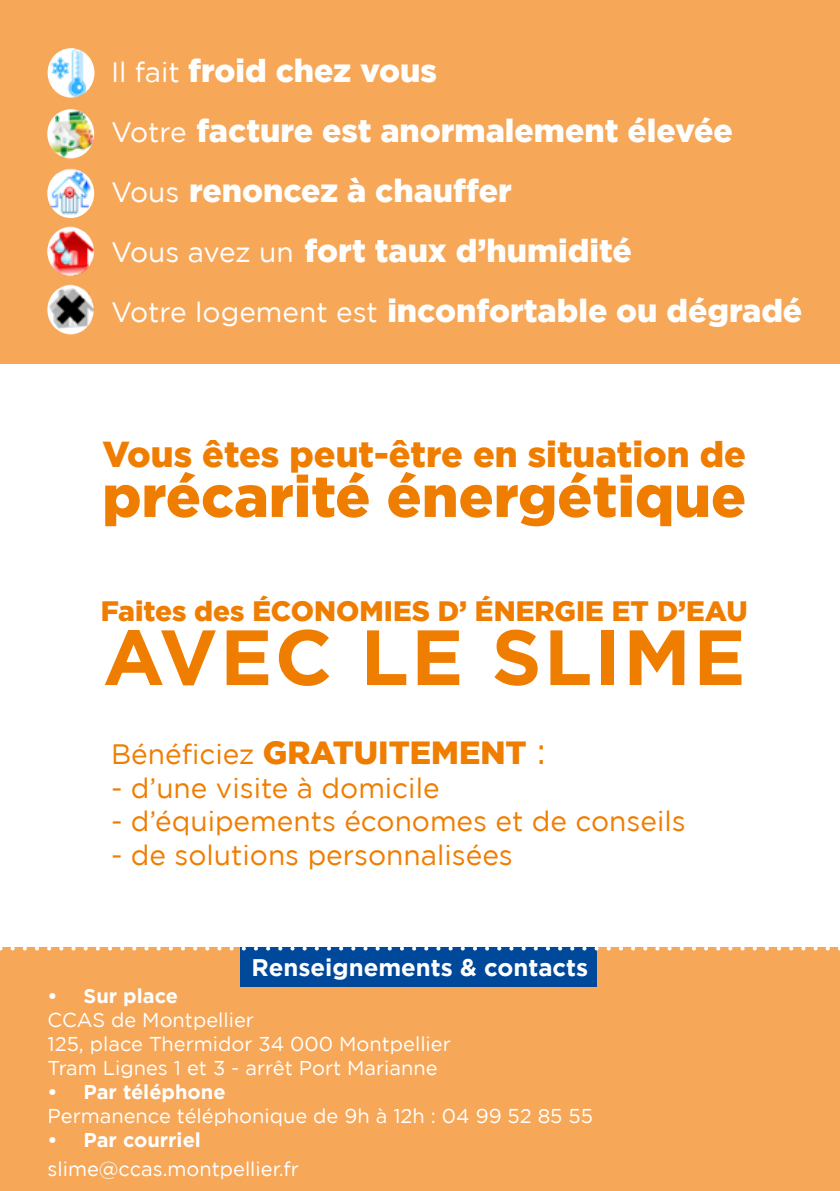
<style>
.page{position:relative;width:840px;height:1191px;background:#fff}
.page>*{position:absolute;margin:0;border:0;box-sizing:border-box;transform-origin:0 0}
.t1{font:700 78px "Gotham";letter-spacing:.03em;color:#ef7d00}
.t2{font:900 58px "Gotham";color:#ef7d00}
.t3{font:900 36px "Gotham";color:#ef7d00}
.t4{font:900 32px/60px "Gotham";color:#fff}
.t5{font:900 32px "Gotham";color:#ef7d00}
.t6{font:28px "Gotham";color:#ef7d00}
.t7{font:900 28px "Gotham";color:#ef7d00}
.t8{font:700 24px "Gotham";color:#fff}
.t9{font:20px/24px "Gotham";color:#fff}
.t10{font:700 20px "Gotham";color:#fff}
.s1{font-weight:400;font-size:28px}
.s2{font-weight:400;font-size:36px}
</style>
<div class="page">
<div style="left:0;top:0;width:839px;height:364px;background:#f6a758"></div>
<div style="left:0;top:947px;width:839px;height:244px;background:#f6a758"></div>
<img style="left:48px;top:48px;width:46px;height:50px">
<img style="left:47px;top:168px;width:47px;height:50px">
<img style="left:47px;top:227px;width:47px;height:49px">
<img style="left:47px;top:285px;width:47px;height:49px">
<div style="left:240px;top:947px;width:357px;height:39px;background:#00489a"></div>
<img style="left:47px;top:109px;width:47px;height:50px">
<svg style="left:0;top:947px;width:839px;height:3px"></svg>
<h3 class="t4" style="left:111px;top:40px;width:692px"><span class="s1">Il fait</span> froid chez vous<br><span class="s1">Votre</span> facture est anormalement élevée<br><span class="s1">Vous</span> renoncez à chauffer<br><span class="s1">Vous avez un</span> fort taux d’humidité<br><span class="s1">Votre logement est</span> inconfortable ou dégradé</h3>
<h3 class="t3" style="left:102px;top:429px;width:644px">Vous êtes peut-être en situation de</h3>
<h2 class="t2" style="left:102px;top:456px;width:645px">précarité énergétique</h2>
<h3 class="t7" style="left:101px;top:592px;width:648px">Faites des ÉCONOMIES D’ ÉNERGIE ET D’EAU</h3>
<h1 class="t1" style="left:103px;top:605px;width:643px">AVEC LE SLIME</h1>
<h3 class="t5" style="left:111px;top:731px;width:436px"><span class="s1">Bénéficiez</span> GRATUITEMENT <span class="s2">:</span></h3>
<h3 class="t6" style="left:111px;top:770px;width:330px">- d’une visite à domicile</h3>
<h3 class="t6" style="left:111px;top:803px;width:576px">- d’équipements économes et de conseils</h3>
<h3 class="t6" style="left:111px;top:837px;width:403px">- de solutions personnalisées</h3>
<p class="t8" style="left:251px;top:951px;width:338px">Renseignements &amp; contacts</p>
<p class="t10" style="left:48px;top:982px;width:132px">• Sur place</p>
<p class="t9" style="left:48px;top:1007px;width:404px">CCAS de Montpellier<br>125, place Thermidor 34 000 Montpellier<br>Tram Lignes 1 et 3 - arrêt Port Marianne</p>
<p class="t10" style="left:48px;top:1078px;width:179px">• Par téléphone</p>
<p class="t9" style="left:48px;top:1103px;width:546px">Permanence téléphonique de 9h à 12h : 04 99 52 85 55</p>
<p class="t10" style="left:48px;top:1126px;width:155px">• Par courriel</p>
<p class="t9" style="left:48px;top:1156px;width:253px">slime@ccas.montpellier.fr</p>
</div>
